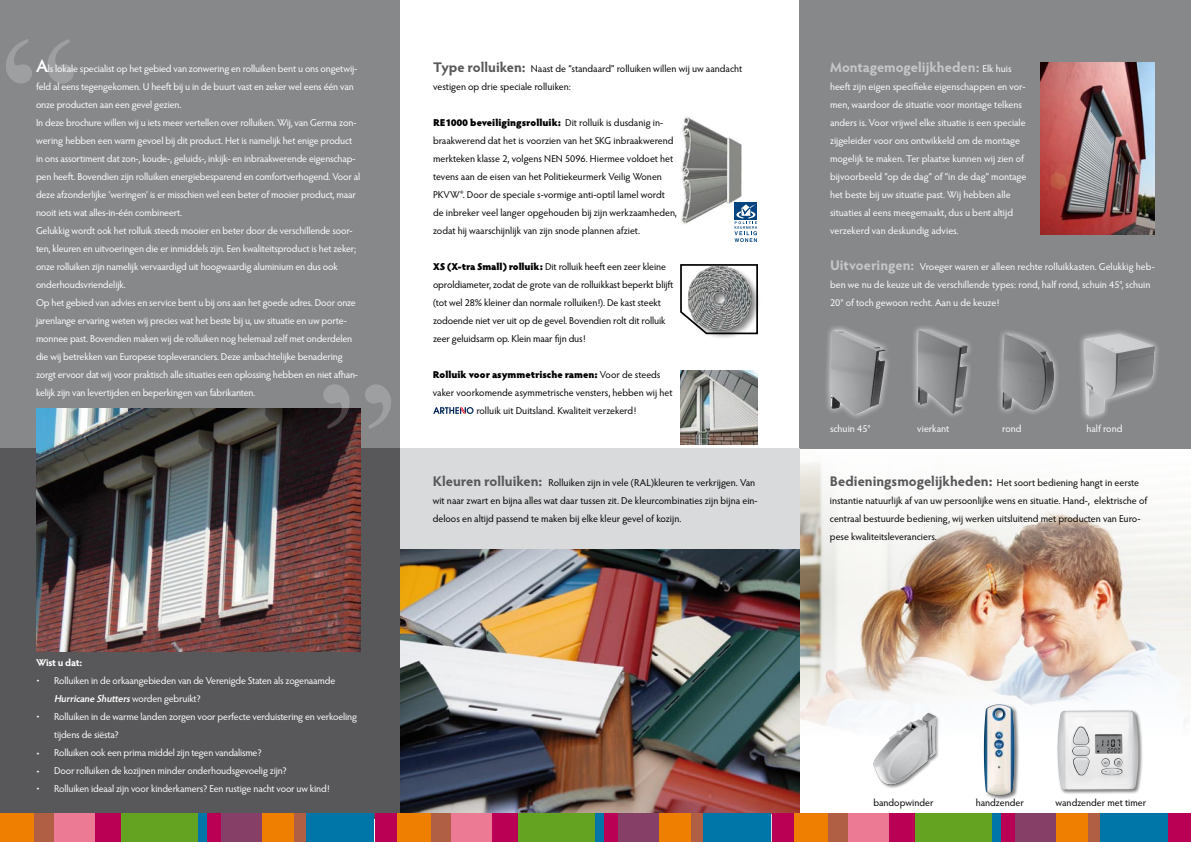
<style>
.page{position:relative;width:1191px;height:842px;background:#fff}
.page>*{position:absolute;margin:0;border:0;box-sizing:border-box;transform-origin:0 0}
.t1{font:177.3px "Times New Roman";color:#fff}
.t2{font:700 14px "Hypatia Sans Pro";color:#c5c6c8}
.t3{font:10px/18px "Hypatia Sans Pro";letter-spacing:-.015em;color:#fff}
.t4{font:10px/18px "Hypatia Sans Pro";letter-spacing:-.005em;color:#000}
.t5{font:900 10px "Hypatia Sans Pro";color:#000}
.t6{font:700 10px "Hypatia Sans Pro";letter-spacing:-.03em;color:#fff}
.s1{font-weight:600;font-size:18px}
.s2{font-weight:700;font-size:14px;color:#58585a}
.s3{font-weight:900}
.s4{font-weight:400}
.s5{font-weight:400;font-size:10px;color:#fff}
.s6{font-weight:700;font-size:14px;color:#c5c6c8}
.s7{font-weight:600;font-style:italic}
</style>
<div class="page">
<img style="left:799px;top:449px;width:392px;height:290px">
<div style="left:799px;top:0;width:392px;height:449px;background:#87888a"></div>
<div style="left:0;top:0;width:400px;height:449px;background:#87888a"></div>
<div style="left:400px;top:449px;width:399px;height:393px;background:#d9dadb"></div>
<img style="left:400px;top:549px;width:399px;height:264px">
<div style="left:0;top:449px;width:400px;height:370px;background:#58585a"></div>
<div style="left:823px;top:324px;width:67px;height:96px;background:#fff;opacity:.75"></div>
<img style="left:830px;top:330px;width:55px;height:84px">
<div style="left:910px;top:323px;width:63px;height:96px;background:#fff;opacity:.75"></div>
<img style="left:917px;top:330px;width:50px;height:84px">
<div style="left:995px;top:327px;width:65px;height:89px;background:#fff;opacity:.75"></div>
<img style="left:1002px;top:334px;width:52px;height:76px">
<div style="left:1077px;top:327px;width:84px;height:95px;background:#fff;opacity:.75"></div>
<img style="left:1084px;top:334px;width:71px;height:83px">
<div style="left:793px;top:813px;width:35px;height:29px;background:#ee7f00"></div>
<div style="left:828px;top:813px;width:20px;height:29px;background:#b05f45"></div>
<div style="left:848px;top:813px;width:41px;height:29px;background:#ec7a94"></div>
<div style="left:889px;top:813px;width:26px;height:29px;background:#b90054"></div>
<div style="left:915px;top:813px;width:77px;height:29px;background:#64a321"></div>
<div style="left:992px;top:813px;width:9px;height:29px;background:#0076a8"></div>
<div style="left:1001px;top:813px;width:14px;height:29px;background:#b90054"></div>
<div style="left:1015px;top:813px;width:41px;height:29px;background:#864068"></div>
<div style="left:1056px;top:813px;width:32px;height:29px;background:#ee7f00"></div>
<div style="left:1088px;top:813px;width:12px;height:29px;background:#b05f45"></div>
<div style="left:1100px;top:813px;width:68px;height:29px;background:#0076a8"></div>
<div style="left:1168px;top:813px;width:23px;height:29px;background:#b90054"></div>
<div style="left:397px;top:813px;width:34px;height:29px;background:#ee7f00"></div>
<div style="left:431px;top:813px;width:20px;height:29px;background:#b05f45"></div>
<div style="left:451px;top:813px;width:41px;height:29px;background:#ec7a94"></div>
<div style="left:492px;top:813px;width:26px;height:29px;background:#b90054"></div>
<div style="left:518px;top:813px;width:77px;height:29px;background:#64a321"></div>
<div style="left:595px;top:813px;width:9px;height:29px;background:#0076a8"></div>
<div style="left:604px;top:813px;width:14px;height:29px;background:#b90054"></div>
<div style="left:618px;top:813px;width:42px;height:29px;background:#864068"></div>
<div style="left:660px;top:813px;width:31px;height:29px;background:#ee7f00"></div>
<div style="left:691px;top:813px;width:12px;height:29px;background:#b05f45"></div>
<div style="left:703px;top:813px;width:68px;height:29px;background:#0076a8"></div>
<div style="left:771px;top:813px;width:22px;height:29px;background:#b90054"></div>
<div style="left:0;top:814px;width:34px;height:28px;background:#ee7f00"></div>
<div style="left:34px;top:814px;width:20px;height:28px;background:#b05f45"></div>
<div style="left:54px;top:814px;width:42px;height:28px;background:#ec7a94"></div>
<div style="left:96px;top:814px;width:25px;height:28px;background:#b90054"></div>
<div style="left:121px;top:814px;width:77px;height:28px;background:#64a321"></div>
<div style="left:198px;top:814px;width:9px;height:28px;background:#0076a8"></div>
<div style="left:207px;top:814px;width:15px;height:28px;background:#b90054"></div>
<div style="left:222px;top:814px;width:41px;height:28px;background:#864068"></div>
<div style="left:263px;top:814px;width:31px;height:28px;background:#ee7f00"></div>
<div style="left:294px;top:814px;width:12px;height:28px;background:#b05f45"></div>
<div style="left:306px;top:814px;width:68px;height:28px;background:#0076a8"></div>
<div style="left:375px;top:814px;width:22px;height:28px;background:#b90054"></div>
<img style="left:1040px;top:62px;width:115px;height:172px">
<div style="left:873px;top:712px;width:66px;height:77px;background:#000;opacity:.5"></div>
<img style="left:873px;top:712px;width:62px;height:73px">
<div style="left:983px;top:703px;width:36px;height:98px;background:#000;opacity:.5"></div>
<img style="left:984px;top:704px;width:14px;height:18px">
<div style="left:1056px;top:709px;width:87px;height:86px;background:#000;opacity:.5"></div>
<img style="left:1057px;top:710px;width:81px;height:80px">
<img style="left:681px;top:116px;width:64px;height:108px">
<img style="left:680px;top:371px;width:78px;height:73px">
<div style="left:734px;top:203px;width:23px;height:17px;background:#004482"></div>
<svg style="left:734px;top:204px;width:23px;height:38px"></svg>
<img style="left:36px;top:408px;width:325px;height:244px">
<svg style="left:433px;top:407px;width:40px;height:7px"></svg>
<div style="left:686px;top:264px;width:75px;height:76px;background:#000;opacity:.5"></div>
<svg style="left:680px;top:264px;width:79px;height:71px"></svg>
<h1 class="t1" style="left:0;top:-20px;width:80px">“</h1>
<p class="t3" style="left:36px;top:59px;width:326px"><span class="s1">A</span>ls lokale specialist op het gebied van zonwering en rolluiken bent u ons ongetwij&shy;feld al eens tegengekomen. U heeft bij u in de buurt vast en zeker wel eens één van onze producten aan een gevel gezien.<br>In deze brochure willen wij u iets meer vertellen over rolluiken. Wij, van Germa zon&shy;wering hebben een warm gevoel bij dit product. Het is namelijk het enige product in ons assortiment dat zon-, koude-, geluids-, inkijk- en inbraakwerende eigenschap&shy;pen heeft. Bovendien zijn rolluiken energiebesparend en comfortverhogend. Voor al deze afzonderlijke ‘weringen’ is er misschien wel een beter of mooier product, maar nooit iets wat alles-in-één combineert.<br>Gelukkig wordt ook het rolluik steeds mooier en beter door de verschillende soor&shy;ten, kleuren en uitvoeringen die er inmiddels zijn. Een kwaliteitsproduct is het zeker; onze rolluiken zijn namelijk vervaardigd uit hoogwaardig aluminium en dus ook onderhoudsvriendelijk.<br>Op het gebied van advies en service bent u bij ons aan het goede adres. Door onze jarenlange ervaring weten wij precies wat het beste bij u, uw situatie en uw porte&shy;monnee past. Bovendien maken wij de rolluiken nog helemaal zelf met onderdelen die wij betrekken van Europese topleveranciers. Deze ambachtelijke benadering zorgt ervoor dat wij voor praktisch alle situaties een oplossing hebben en niet afhan&shy;kelijk zijn van levertijden en beperkingen van fabrikanten.</p>
<p class="t4" style="left:433px;top:59px;width:310px"><span class="s2">Type rolluiken:</span> Naast de “standaard” rolluiken willen wij uw aandacht vestigen op drie speciale rolluiken:</p>
<p class="t4" style="left:433px;top:113px;width:245px"><span class="s3">RE1000 beveiligingsrolluik:</span> Dit rolluik is dusdanig in&shy;braakwerend dat het is voorzien van het SKG inbraakwerend merkteken klasse 2, volgens NEN 5096. Hiermee voldoet het tevens aan de eisen van het Politiekeurmerk Veilig Wonen PKVW®. Door de speciale s-vormige anti-optil lamel wordt de inbreker veel langer opgehouden bij zijn werkzaamheden, zodat hij waarschijnlijk van zijn snode plannen afziet.</p>
<p class="t4" style="left:433px;top:257px;width:242px"><span class="s3">XS (X-tra Small) rolluik:</span> Dit rolluik heeft een zeer kleine oproldiameter, zodat de grote van de rolluikkast beperkt blijft (tot wel 28% kleiner dan normale rolluiken!). De kast steekt zodoende niet ver uit op de gevel. Bovendien rolt dit rolluik zeer geluidsarm op. Klein maar fijn dus!</p>
<p class="t5" style="left:433px;top:367px;width:229px">Rolluik voor asymmetrische ramen: <span class="s4">Voor de steeds</span></p>
<p class="t4" style="left:433px;top:383px;width:241px">vaker voorkomende asymmetrische vensters, hebben wij het</p>
<p class="t4" style="left:476px;top:401px;width:161px">rolluik uit Duitsland. Kwaliteit verzekerd!</p>
<h1 class="t1" style="left:397px;top:487px;width:80px;rotate:-180deg">“</h1>
<h2 class="t2" style="left:830px;top:57px;width:183px">Montagemogelijkheden: <span class="s5">Elk huis</span></h2>
<p class="t3" style="left:830px;top:77px;width:198px">heeft zijn eigen specifieke eigenschappen en vor&shy;men, waardoor de situatie voor montage telkens anders is. Voor vrijwel elke situatie is een speciale zijgeleider voor ons ontwikkeld om de montage mogelijk te maken. Ter plaatse kunnen wij zien of bijvoorbeeld “op de dag” of “in de dag” montage het beste bij uw situatie past. Wij hebben alle situaties al eens meegemaakt, dus u bent altijd verzekerd van deskundig advies.</p>
<p class="t3" style="left:830px;top:257px;width:326px"><span class="s6">Uitvoeringen:</span> Vroeger waren er alleen rechte rolluikkasten. Gelukkig heb&shy;ben we nu de keuze uit de verschillende types: rond, half rond, schuin 45°, schuin<br>20° of toch gewoon recht. Aan u de keuze!</p>
<p class="t3" style="left:830px;top:419px;width:42px">schuin 45°</p>
<p class="t3" style="left:917px;top:419px;width:34px">vierkant</p>
<p class="t3" style="left:1002px;top:419px;width:21px">rond</p>
<p class="t3" style="left:1086px;top:419px;width:38px">half rond</p>
<p class="t6" style="left:36px;top:655px;width:48px">Wist u dat:</p>
<p class="t3" style="left:54px;top:671px;width:283px;text-indent:-18px">• Rolluiken in de orkaangebieden van de Verenigde Staten als zogenaamde<br><span class="s7">Hurricane Shutters</span>w o r d e n g e b r u i kt ?</p>
<p class="t3" style="left:54px;top:707px;width:304px;text-indent:-18px">• Rolluiken in de warme landen zorgen voor perfecte verduistering en verkoeling tijdens de siësta?</p>
<p class="t3" style="left:36px;top:743px;width:227px">• Rolluiken ook een prima middel zijn tegen vandalisme?</p>
<p class="t3" style="left:36px;top:761px;width:252px">• Door rolluiken de kozijnen minder onderhoudsgevoelig zijn?</p>
<p class="t3" style="left:36px;top:779px;width:295px">• Rolluiken ideaal zijn voor kinderkamers? Een rustige nacht voor uw kind!</p>
<p class="t4" style="left:433px;top:473px;width:326px"><span class="s2">Kleuren rolluiken:</span> Rolluiken zijn in vele (RAL)kleuren te verkrijgen. Van wit naar zwart en bijna alles wat daar tussen zit. De kleurcombinaties zijn bijna ein&shy;deloos en altijd passend te maken bij elke kleur gevel of kozijn.</p>
<p class="t4" style="left:830px;top:473px;width:319px"><span class="s2">Bedieningsmogelijkheden:</span> Het soort bediening hangt in eerste instantie natuurlijk af van uw persoonlijke wens en situatie. Hand-, elektrische of centraal bestuurde bediening, wij werken uitsluitend met producten van Euro&shy;pese kwaliteitsleveranciers.</p>
<p class="t4" style="left:873px;top:793px;width:62px">bandopwinder</p>
<p class="t4" style="left:975px;top:793px;width:50px">handzender</p>
<p class="t4" style="left:1055px;top:793px;width:92px">wandzender met timer</p>
</div>
